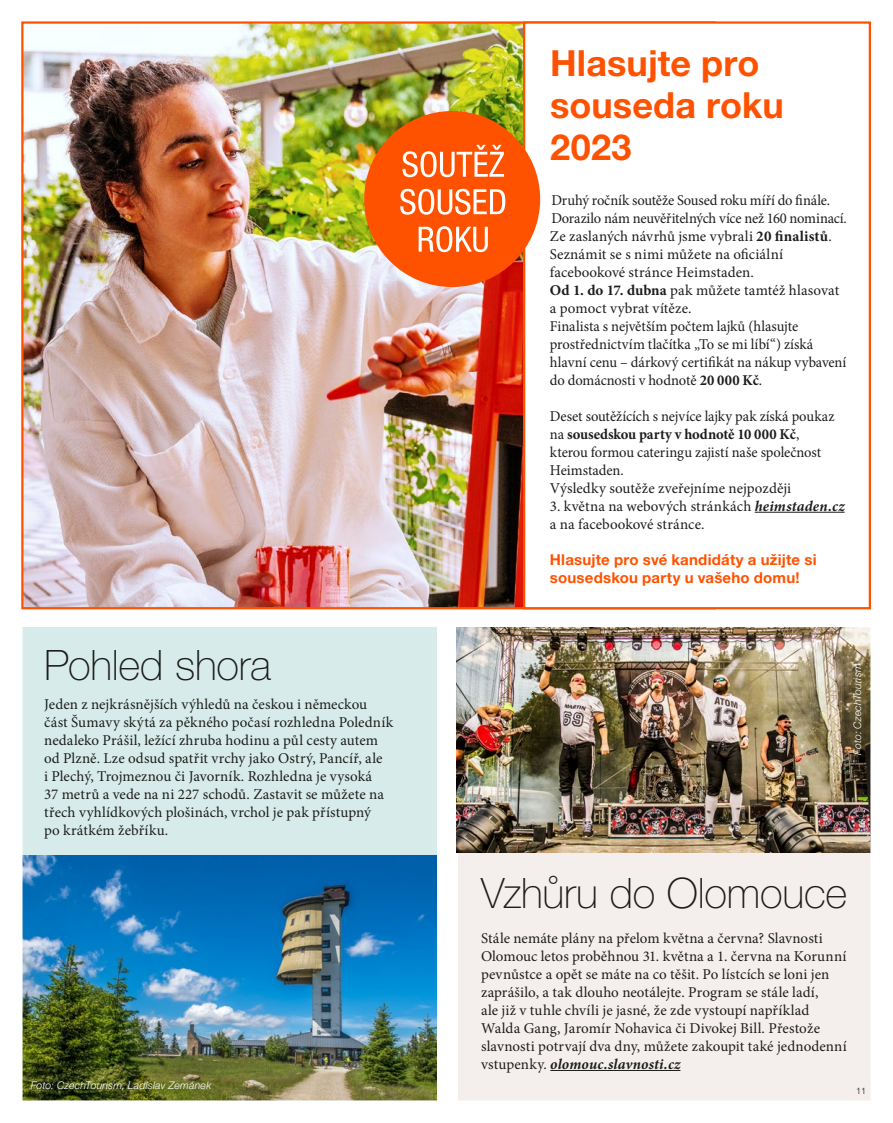
<style>
.page{position:relative;width:893px;height:1123px;background:#fff}
.page>*{position:absolute;margin:0;border:0;box-sizing:border-box;transform-origin:0 0}
.Head_Mixer{font:100 42px "Helvetica Neue LT Pro";letter-spacing:-.005em;color:#1d1d1b}
.Head_18_b___Orange{font:700 36px/42px "Helvetica Neue LT Pro";letter-spacing:.005em;color:#ff5200}
.TEXT{font:15px/18px "Minion Pro";color:#1d1d1b}
.TEXT-2{font:700 15px/18px "Helvetica Neue LT Pro";letter-spacing:.015em;color:#ff5200}
.FOTO{font:italic 300 10.5px "Helvetica Neue LT Pro";letter-spacing:.015em;color:#fff}
.t1{font:300 9px "Helvetica Neue LT Pro";color:#1d1d1b}
.s1{font-weight:700}
.s2{font-weight:700;font-style:italic}
</style>
<div class="page">
<img style="left:21px;top:609px;width:850px;height:492px">
<img style="left:24px;top:24px;width:499px;height:582px">
<div style="left:523px;top:21px;width:348px;height:588px;background:#fff;border:2px solid #ff5200"></div>
<hr style="left:755px;top:512px;width:90px;height:1px;background:#1d1d1b">
<div style="left:364px;top:111px;width:176px;height:176px;background:#ff5200;border-radius:50%"></div>
<svg style="left:402px;top:145px;width:102px;height:32px"></svg>
<svg style="left:400px;top:189px;width:105px;height:26px"></svg>
<svg style="left:419px;top:226px;width:69px;height:26px"></svg>
<p class="Head_Mixer" style="left:44px;top:640px;width:228px">Pohled shora</p>
<p class="TEXT" style="left:44px;top:695px;width:351px">Jeden z nejkrásnějších výhledů na českou i německou část Šumavy skýtá za pěkného počasí rozhledna Poledník nedaleko Prášil, ležící zhruba hodinu a půl cesty autem od Plzně. Lze odsud spatřit vrchy jako Ostrý, Pancíř, ale<br>i Plechý, Trojmeznou či Javorník. Rozhledna je vysoká<br>37 metrů a vede na ni 227 schodů. Zastavit se můžete na třech vyhlídkových plošinách, vrchol je pak přístupný<br>po krátkém žebříku.</p>
<p class="FOTO" style="left:31px;top:1078px;width:182px">Foto: CzechTourism, Ladislav Zemánek</p>
<p class="Head_18_b___Orange" style="left:550px;top:41px;width:235px">Hlasujte pro souseda roku<br>2023</p>
<p class="TEXT" style="left:551px;top:191px;width:297px">Druhý ročník soutěže Soused roku míří do finále.<br>Dorazilo nám neuvěřitelných více než 160 nominací.</p>
<p class="TEXT" style="left:550px;top:227px;width:291px">Ze zaslaných návrhů jsme vybrali <span class="s1">20 finalistů</span>.<br>Seznámit se s nimi můžete na oficiální facebookové stránce Heimstaden.<br><span class="s1">Od 1. do 17. dubna</span> pak můžete tamtéž hlasovat a pomoct vybrat vítěze.</p>
<p class="TEXT" style="left:550px;top:317px;width:298px">Finalista s největším počtem lajků (hlasujte prostřednictvím tlačítka „To se mi líbí“) získá hlavní cenu – dárkový certifikát na nákup vybavení do domácnosti v hodnotě <span class="s1">20 000 Kč</span>.</p>
<p class="TEXT" style="left:550px;top:407px;width:286px">Deset soutěžících s nejvíce lajky pak získá poukaz na <span class="s1">sousedskou party v hodnotě 10 000 Kč</span>, kterou formou cateringu zajistí naše společnost Heimstaden.</p>
<p class="TEXT" style="left:550px;top:479px;width:243px">Výsledky soutěže zveřejníme nejpozději</p>
<p class="TEXT" style="left:550px;top:497px;width:296px">3. května na webových stránkách <span class="s2">heimstaden.cz </span>a na facebookové stránce.</p>
<p class="TEXT-2" style="left:550px;top:550px;width:268px">Hlasujte pro své kandidáty a užijte si sousedskou party u vašeho domu!</p>
<p class="FOTO" style="left:851px;top:754px;width:93px;rotate:-90deg">Foto: CzechTourism</p>
<p class="Head_Mixer" style="left:481px;top:868px;width:368px">Vzhůru do Olomouce</p>
<p class="TEXT" style="left:481px;top:929px;width:367px">Stále nemáte plány na přelom května a června? Slavnosti Olomouc letos proběhnou 31. května a 1. června na Korunní pevnůstce a opět se máte na co těšit. Po lístcích se loni jen zaprášilo, a tak dlouho neotálejte. Program se stále ladí,<br>ale již v tuhle chvíli je jasné, že zde vystoupí například Walda Gang, Jaromír Nohavica či Divokej Bill. Přestože slavnosti potrvají dva dny, můžete zakoupit také jednodenní vstupenky. <span class="s2">olomouc.slavnosti.cz</span></p>
<p class="t1" style="left:856px;top:1085px;width:12px">11</p>
</div>
